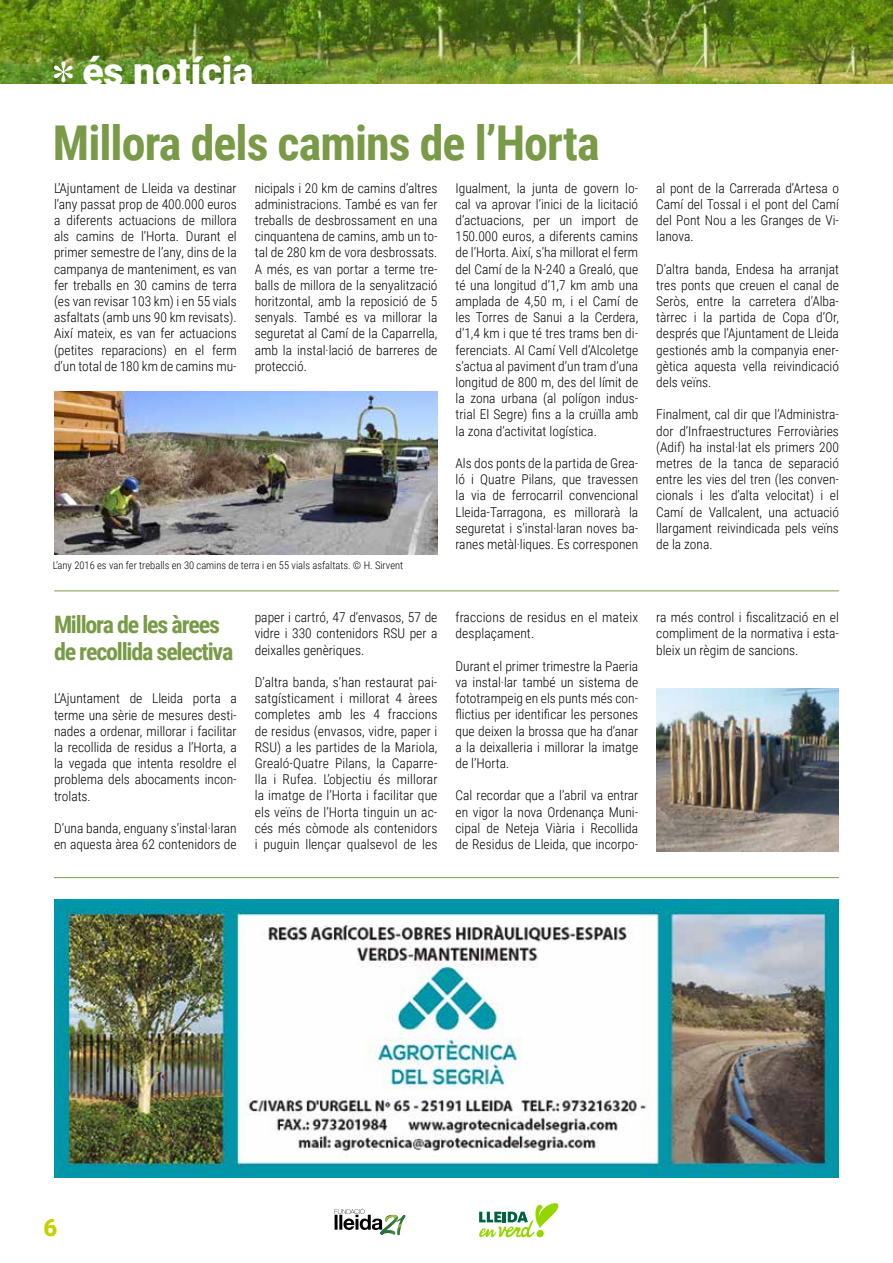
<style>
.page{position:relative;width:893px;height:1263px;background:#fff}
.page>*{position:absolute;margin:0;border:0;box-sizing:border-box;transform-origin:0 0}
.t1{font:700 48px "Roboto Condensed";letter-spacing:-.02em;color:#799b48}
.t2{font:900 39px "Roboto";color:#fff}
.t3{font:700 24px/27px "Roboto Condensed";letter-spacing:-.05em;color:#799b48}
.t4{font:900 24px "Roboto";color:#c3d200}
.t5{font:300 13.5px/16.2px "Roboto Condensed";color:#000;text-align:justify}
.t6{font:300 10.5px "Roboto Condensed";color:#000}
</style>
<div class="page">
<img style="left:0;top:0;width:893px;height:83px">
<svg style="left:54px;top:61px;width:19px;height:21px"></svg>
<svg style="left:479px;top:1203px;width:80px;height:35px"></svg>
<svg style="left:335px;top:1208px;width:71px;height:28px"></svg>
<img style="left:54px;top:391px;width:384px;height:163px">
<hr style="left:54px;top:877px;width:785px;height:1px;background:#799b48">
<img style="left:54px;top:899px;width:785px;height:278px">
<img style="left:656px;top:689px;width:183px;height:163px">
<hr style="left:54px;top:590px;width:785px;height:1px;background:#799b48">
<h2 class="t2" style="left:82px;top:43px;width:172px">és notícia</h2>
<h1 class="t1" style="left:53px;top:109px;width:548px">Millora dels camins de l’Horta</h1>
<p class="t5" style="left:54px;top:179px;width:184px">L’Ajuntament de Lleida va destinar l’any passat prop de 400.000 euros a diferents actuacions de millora als camins de l’Horta. Durant el primer semestre de l’any, dins de la campanya de manteniment, es van fer treballs en 30 camins de terra (es van revisar 103 km) i en 55 vials asfaltats (amb uns 90 km revisats).<br>Així mateix, es van fer actuacions (petites reparacions) en el ferm d’un total de 180 km de camins mu-</p>
<p class="t5" style="left:255px;top:179px;width:184px">nicipals i 20 km de camins d’altres administracions. També es van fer treballs de desbrossament en una cinquantena de camins, amb un to&shy;tal de 280 km de vora desbrossats.<br>A més, es van portar a terme tre&shy;balls de millora de la senyalització horitzontal, amb la reposició de 5 senyals. També es va millorar la seguretat al Camí de la Caparrella, amb la instal·lació de barreres de protecció.</p>
<p class="t5" style="left:455px;top:179px;width:184px">Igualment, la junta de govern lo&shy;cal va aprovar l’inici de la licitació d’actuacions, per un import de 150.000 euros, a diferents camins de l’Horta. Així, s’ha millorat el ferm del Camí de la N-240 a Grealó, que té una longitud d’1,7 km amb una amplada de 4,50 m, i el Camí de les Torres de Sanui a la Cerdera, d’1,4 km i que té tres trams ben di&shy;ferenciats. Al Camí Vell d’Alcoletge s’actua al paviment d’un tram d’una longitud de 800 m, des del límit de la zona urbana (al polígon indus&shy;trial El Segre) fins a la cruïlla amb la zona d’activitat logística.</p>
<p class="t5" style="left:455px;top:455px;width:184px">Als dos ponts de la partida de Grea&shy;ló i Quatre Pilans, que travessen la via de ferrocarril convencional Lleida-Tarragona, es millorarà la seguretat i s’instal·laran noves ba&shy;ranes metàl·liques. Es corresponen</p>
<p class="t6" style="left:53px;top:558px;width:352px">L’any 2016 es van fer treballs en 30 camins de terra i en 55 vials asfaltats. © H. Sirvent</p>
<h3 class="t3" style="left:54px;top:610px;width:181px">Millora de les àrees de recollida selectiva</h3>
<p class="t5" style="left:54px;top:690px;width:184px">L’Ajuntament de Lleida porta a terme una sèrie de mesures desti&shy;nades a ordenar, millorar i facilitar la recollida de residus a l’Horta, a la vegada que intenta resoldre el problema dels abocaments incon&shy;trolats.</p>
<p class="t5" style="left:54px;top:820px;width:184px">D’una banda, enguany s’instal·laran en aquesta àrea 62 contenidors de</p>
<p class="t5" style="left:255px;top:609px;width:184px">paper i cartró, 47 d’envasos, 57 de vidre i 330 contenidors RSU per a deixalles genèriques.</p>
<p class="t5" style="left:255px;top:674px;width:184px">D’altra banda, s’han restaurat pai&shy;satgísticament i millorat 4 àrees completes amb les 4 fraccions de residus (envasos, vidre, paper i RSU) a les partides de la Mariola, Grealó-Quatre Pilans, la Caparre&shy;lla i Rufea. L’objectiu és millorar la imatge de l’Horta i facilitar que els veïns de l’Horta tinguin un ac&shy;cés més còmode als contenidors i puguin llençar qualsevol de les</p>
<p class="t5" style="left:455px;top:609px;width:184px">fraccions de residus en el mateix desplaçament.</p>
<p class="t5" style="left:455px;top:657px;width:184px">Durant el primer trimestre la Paeria va instal·lar també un sistema de fototrampeig en els punts més con&shy;flictius per identificar les persones que deixen la brossa que ha d’anar a la deixalleria i millorar la imatge de l’Horta.</p>
<p class="t5" style="left:455px;top:787px;width:184px">Cal recordar que a l’abril va entrar en vigor la nova Ordenança Muni&shy;cipal de Neteja Viària i Recollida de Residus de Lleida, que incorpo-</p>
<p class="t5" style="left:656px;top:179px;width:184px">al pont de la Carrerada d’Artesa o Camí del Tossal i el pont del Camí del Pont Nou a les Granges de Vi&shy;lanova.</p>
<p class="t5" style="left:656px;top:260px;width:184px">D’altra banda, Endesa ha arranjat tres ponts que creuen el canal de Seròs, entre la carretera d’Alba&shy;tàrrec i la partida de Copa d’Or, després que l’Ajuntament de Lleida gestionés amb la companyia ener&shy;gètica aquesta vella reivindicació dels veïns.</p>
<p class="t5" style="left:656px;top:406px;width:184px">Finalment, cal dir que l’Administra&shy;dor d’Infraestructures Ferroviàries (Adif) ha instal·lat els primers 200 metres de la tanca de separació entre les vies del tren (les conven&shy;cionals i les d’alta velocitat) i el Camí de Vallcalent, una actuació llargament reivindicada pels veïns de la zona.</p>
<p class="t5" style="left:656px;top:609px;width:184px">ra més control i fiscalització en el compliment de la normativa i esta&shy;bleix un règim de sancions.</p>
<h3 class="t4" style="left:43px;top:1211px;width:15px">6</h3>
</div>
